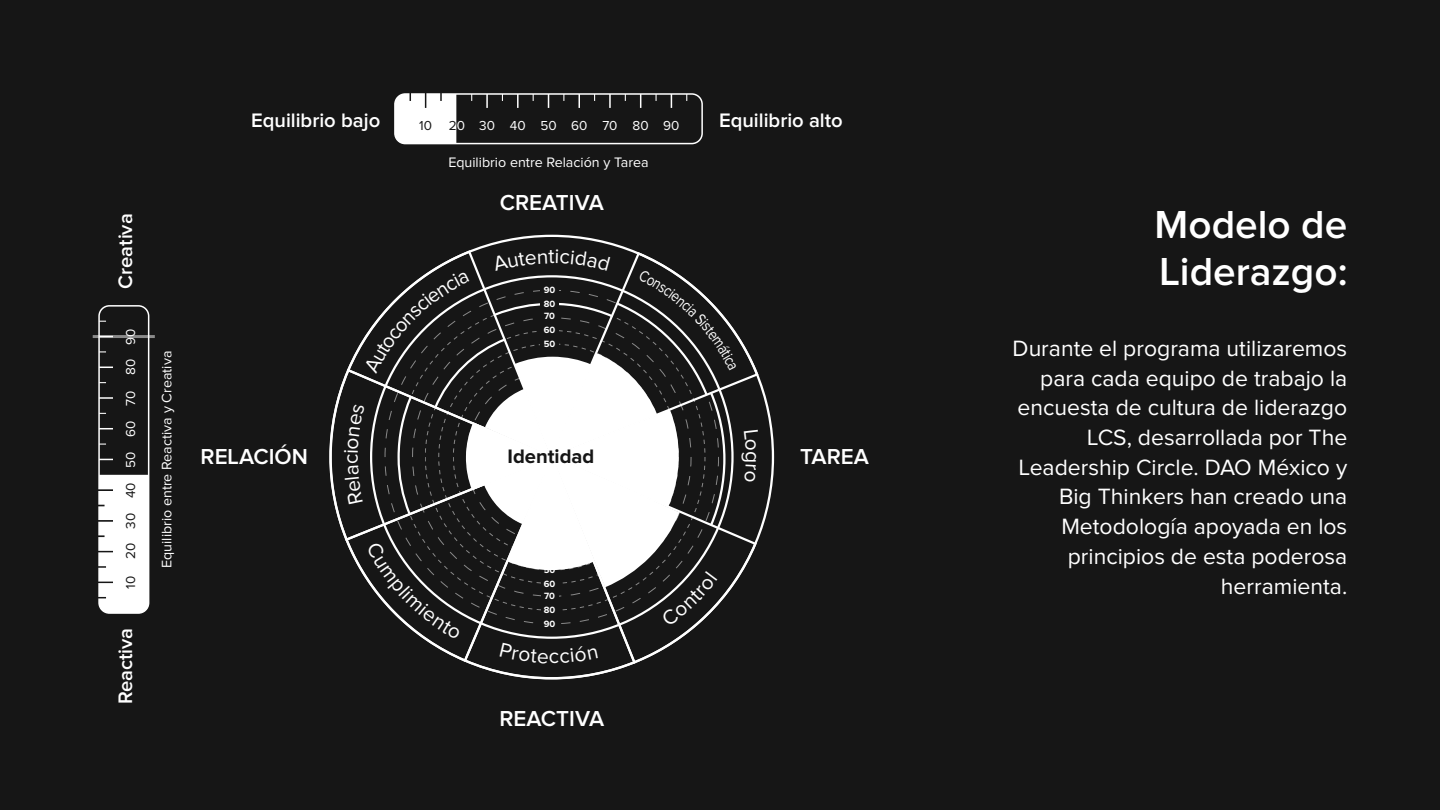
<style>
.page{position:relative;width:1440px;height:810px;background:#161616}
.page>*{position:absolute;margin:0;border:0;box-sizing:border-box;transform-origin:0 0}
.t1{font:600 40.5px/47.2px "Proxima Nova";color:#fff}
.t2{font:22.95px/29.7px "Proxima Nova";color:#fff;text-align:right}
.t3{font:600 22.5px "Proxima Nova";color:#fff}
.t4{font:600 20.25px "Proxima Nova";color:#fff}
.t5{font:700 20.25px "Proxima Nova";color:#161616}
.t6{font:14.25px "Proxima Nova";color:#fff}
.t7{font:13.5px "Proxima Nova";color:#fff}
.t8{font:13.5px "Proxima Nova";color:#161616}
.t9{font:700 9.45px "Proxima Nova";color:#fff}
.s1{color:#161616}
</style>
<div class="page">
<div style="left:394px;top:93px;width:309px;height:51px;border:2px solid #fff;border-radius:10px"></div>
<svg style="left:486px;top:94px;width:2px;height:14px"></svg>
<svg style="left:517px;top:94px;width:2px;height:14px"></svg>
<svg style="left:548px;top:94px;width:1px;height:14px"></svg>
<svg style="left:579px;top:94px;width:1px;height:14px"></svg>
<svg style="left:609px;top:94px;width:2px;height:14px"></svg>
<svg style="left:640px;top:94px;width:1px;height:14px"></svg>
<svg style="left:671px;top:94px;width:1px;height:14px"></svg>
<div style="left:395px;top:93px;width:61px;height:51px;background:#fff"></div>
<div style="left:98px;top:305px;width:51px;height:309px;border:2px solid #fff;border-radius:10px"></div>
<svg style="left:99px;top:459px;width:14px;height:1px"></svg>
<svg style="left:99px;top:428px;width:14px;height:1px"></svg>
<svg style="left:99px;top:397px;width:14px;height:2px"></svg>
<svg style="left:99px;top:367px;width:14px;height:1px"></svg>
<div style="left:98px;top:475px;width:51px;height:138px;background:#fff"></div>
<hr style="left:93px;top:335px;width:62px;height:3px;background:#fff">
<svg style="left:329px;top:249px;width:431px;height:431px"></svg>
<p class="t4" style="left:116px;top:289px;width:77px;rotate:-90deg">Creativa</p>
<p class="t7" style="left:124px;top:468px;width:141px;rotate:-90deg">50 60 70 80 90</p>
<p class="t8" style="left:124px;top:589px;width:108px;rotate:-90deg">10 20 30 40</p>
<p class="t4" style="left:116px;top:704px;width:78px;rotate:-90deg">Reactiva</p>
<p class="t6" style="left:160px;top:568px;width:219px;rotate:-90deg">Equilibrio entre Reactiva y Creativa</p>
<p class="t4" style="left:251px;top:111px;width:131px">Equilibrio bajo</p>
<p class="t4" style="left:719px;top:111px;width:125px">Equilibrio alto</p>
<p class="t6" style="left:448px;top:155px;width:202px">Equilibrio entre Relación y Tarea</p>
<p class="t7" style="left:419px;top:119px;width:262px"><span class="s1">10 2</span>0 30 40 50 60 70 80 90</p>
<p class="t3" style="left:500px;top:192px;width:105px">CREATIVA</p>
<p class="t9" style="left:544px;top:286px;width:13px">90</p>
<p class="t9" style="left:544px;top:300px;width:13px">80</p>
<p class="t9" style="left:544px;top:312px;width:12px">70</p>
<p class="t9" style="left:544px;top:326px;width:13px">60</p>
<p class="t9" style="left:544px;top:340px;width:13px">50</p>
<p class="t3" style="left:201px;top:446px;width:109px">RELACIÓN</p>
<p class="t3" style="left:800px;top:446px;width:70px">TAREA</p>
<p class="t5" style="left:508px;top:447px;width:88px">Identidad</p>
<p class="t9" style="left:544px;top:566px;width:13px">50</p>
<p class="t9" style="left:544px;top:580px;width:13px">60</p>
<p class="t9" style="left:544px;top:592px;width:12px">70</p>
<p class="t9" style="left:544px;top:606px;width:13px">80</p>
<p class="t9" style="left:544px;top:620px;width:13px">90</p>
<p class="t3" style="left:499px;top:709px;width:106px">REACTIVA</p>
<h1 class="t1" style="left:1155px;top:202px;width:194px">Modelo de<br>Liderazgo:</h1>
<p class="t2" style="left:1013px;top:334px;width:336px">Durante el programa utilizaremos para cada equipo de trabajo la encuesta de cultura de liderazgo<br>LCS, desarrollada por The<br>Leadership Circle. DAO México y<br>Big Thinkers han creado una<br>Metodología apoyada en los principios de esta poderosa herramienta.</p>
</div>
